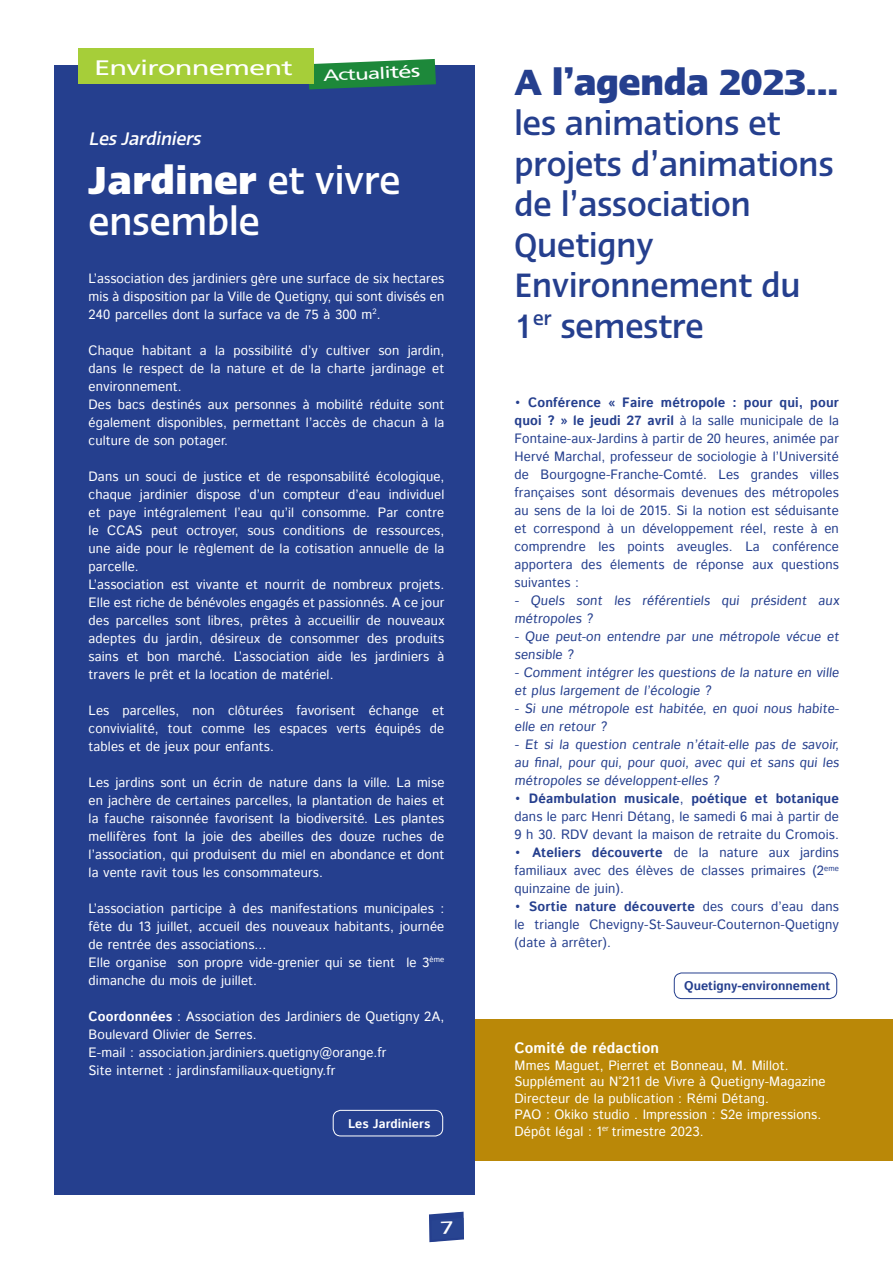
<style>
.page{position:relative;width:893px;height:1263px;background:#fff}
.page>*{position:absolute;margin:0;border:0;box-sizing:border-box;transform-origin:0 0}
.t1{font:500 45px/40.5px "Linotype Ergo";color:#fff;scale:.9 1}
.t2{font:700 42px "Linotype Ergo";letter-spacing:-.02em;color:#253f8e;scale:.9 1}
.t3{font:500 39px/40.5px "Linotype Ergo";color:#253f8e;scale:.9 1}
.t4{font:italic 500 21px "Linotype Ergo";color:#fff;scale:.9 1}
.t5{font:21px "Frutiger";letter-spacing:-.03em;color:#fff;scale:1.39 1}
.t6{font:16.05px "Frutiger";color:#fff;scale:1.39 1}
.t7{font:700 15px "Istok Web";letter-spacing:.01em;color:#fff}
.t8{font:13.5px/18px "Istok Web";letter-spacing:.01em;color:#fff}
.t9{font:13.5px/18px "Istok Web";letter-spacing:.01em;color:#253f8e;text-align:justify}
.t10{font:700 12.6px "Istok Web";color:#253f8e}
.t11{font:700 12.6px "Istok Web";color:#fff}
.s1{font-weight:700}
</style>
<div class="page">
<div style="left:89px;top:1019px;width:804px;height:142px;background:#ba8808"></div>
<div style="left:54px;top:66px;width:420px;height:1129px;background:#253f8e"></div>
<div style="left:333px;top:1110px;width:110px;height:26px;border:1px solid #fff;border-radius:8px"></div>
<div style="left:674px;top:972px;width:163px;height:27px;border:1px solid #253f8e;border-radius:8px"></div>
<div style="left:79px;top:49px;width:235px;height:35px;background:#a6ce39"></div>
<svg style="left:309px;top:59px;width:127px;height:30px"></svg>
<svg style="left:429px;top:1212px;width:35px;height:30px"></svg>
<h3 class="t5" style="left:94px;top:55px;width:144px">Environnement</h3>
<p class="t6" style="left:323px;top:66px;width:50px;rotate:-2deg">Actuali</p>
<h3 class="t4" style="left:89px;top:128px;width:130px">Les Jardiniers</h3>
<h1 class="t1" style="left:89px;top:160px;width:348px"><span class="s1">Jardiner</span> et vivre ensemble</h1>
<p class="t8" style="left:89px;top:270px;width:357px;text-align:justify">L’association des jardiniers gère une surface de six hectares mis à disposition par la Ville de Quetigny, qui sont divisés en 240 parcelles dont la surface va de 75 à 300 m<sup>2</sup>.</p>
<p class="t8" style="left:89px;top:342px;width:357px">Chaque habitant a la possibilité d’y cultiver son jardin, dans le respect de la nature et de la charte jardinage et environnement.<br>Des bacs destinés aux personnes à mobilité réduite sont également disponibles, permettant l’accès de chacun à la culture de son potager.</p>
<p class="t8" style="left:89px;top:468px;width:357px">Dans un souci de justice et de responsabilité écologique, chaque jardinier dispose d’un compteur d’eau individuel et paye intégralement l’eau qu’il consomme. Par contre le CCAS peut octroyer, sous conditions de ressources, une aide pour le règlement de la cotisation annuelle de la parcelle.<br>L’association est vivante et nourrit de nombreux projets.<br>Elle est riche de bénévoles engagés et passionnés. A ce jour des parcelles sont libres, prêtes à accueillir de nouveaux adeptes du jardin, désireux de consommer des produits sains et bon marché. L’association aide les jardiniers à travers le prêt et la location de matériel.</p>
<p class="t8" style="left:89px;top:702px;width:357px;text-align:justify">Les parcelles, non clôturées favorisent échange et convivialité, tout comme les espaces verts équipés de tables et de jeux pour enfants.</p>
<p class="t8" style="left:89px;top:774px;width:357px;text-align:justify">Les jardins sont un écrin de nature dans la ville. La mise en jachère de certaines parcelles, la plantation de haies et la fauche raisonnée favorisent la biodiversité. Les plantes mellifères font la joie des abeilles des douze ruches de l’association, qui produisent du miel en abondance et dont la vente ravit tous les consommateurs.</p>
<p class="t8" style="left:89px;top:900px;width:357px">L’association participe à des manifestations municipales : fête du 13 juillet, accueil des nouveaux habitants, journée de rentrée des associations...<br>Elle organise son propre vide-grenier qui se tient le 3<sup>ème </sup>dimanche du mois de juillet.</p>
<p class="t8" style="left:89px;top:1008px;width:357px"><span class="s1">Coordonnées</span> : Association des Jardiniers de Quetigny 2A, Boulevard Olivier de Serres.<br>E-mail : association.jardiniers.quetigny@orange.fr<br>Site internet : jardinsfamiliaux-quetigny.fr</p>
<p class="t11" style="left:348px;top:1115px;width:84px">Les Jardiniers</p>
<h2 class="t2" style="left:514px;top:59px;width:362px">A l’agenda 2023...</h2>
<h3 class="t3" style="left:514px;top:103px;width:356px">les animations et projets d’animations de l’association<br>Quetigny<br>Environnement du<br>1<sup>er</sup> semestre</h3>
<p class="t9" style="left:514px;top:394px;width:326px"><span class="s1">• Conférence « Faire métropole : pour qui, pour quoi ? » le jeudi 27 avril</span> à la salle municipale de la Fontaine-aux-Jardins à partir de 20 heures, animée par Hervé Marchal, professeur de sociologie à l’Université de Bourgogne-Franche-Comté. Les grandes villes françaises sont désormais devenues des métropoles au sens de la loi de 2015. Si la notion est séduisante et correspond à un développement réel, reste à en comprendre les points aveugles. La conférence apportera des élements de réponse aux questions suivantes :</p>
<p class="t9" style="left:514px;top:592px;width:328px">- Quels sont les référentiels qui président aux métropoles ?</p>
<p class="t9" style="left:514px;top:628px;width:328px">- Que peut-on entendre par une métropole vécue et sensible ?</p>
<p class="t9" style="left:514px;top:664px;width:328px">- Comment intégrer les questions de la nature en ville et plus largement de l’écologie ?</p>
<p class="t9" style="left:514px;top:700px;width:328px">- Si une métropole est habitée, en quoi nous habite&shy;elle en retour ?</p>
<p class="t9" style="left:514px;top:736px;width:328px">- Et si la question centrale n’était-elle pas de savoir, au final, pour qui, pour quoi, avec qui et sans qui les métropoles se développent-elles ?</p>
<p class="t9" style="left:514px;top:790px;width:326px"><span class="s1">• Déambulation musicale</span>, <span class="s1">poétique et botanique </span>dans le parc Henri Détang, le samedi 6 mai à partir de 9 h 30. RDV devant la maison de retraite du Cromois.</p>
<p class="t9" style="left:514px;top:844px;width:326px"><span class="s1">• Ateliers découverte</span> de la nature aux jardins familiaux avec des élèves de classes primaires (2<sup>eme </sup>quinzaine de juin).</p>
<p class="t9" style="left:514px;top:898px;width:326px"><span class="s1">• Sortie nature découverte</span> des cours d’eau dans le triangle Chevigny-St-Sauveur-Couternon-Quetigny (date à arrêter).</p>
<p class="t10" style="left:684px;top:978px;width:148px">Quetigny-environnement</p>
<p class="t7" style="left:514px;top:1038px;width:146px">Comité de rédaction</p>
<p class="t8" style="left:514px;top:1057px;width:313px;line-height:16.5px">Mmes Maguet, Pierret et Bonneau, M. Millot.<br>Supplément au N°211 de Vivre à Quetigny-Magazine Directeur de la publication : Rémi Détang.<br>PAO : Okiko studio . Impression : S2e impressions.<br>Dépôt légal : 1<sup>er</sup> trimestre 2023.</p>
</div>
